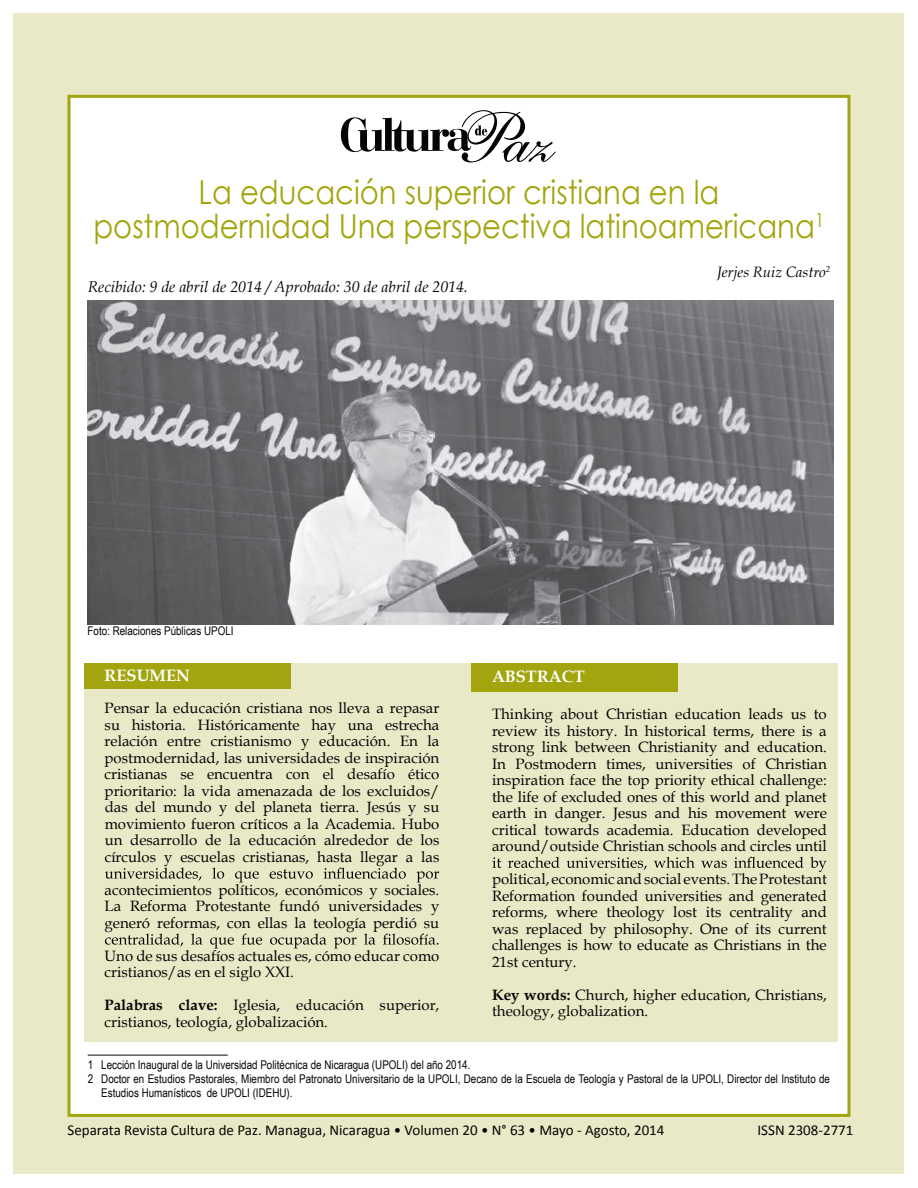
<style>
.page{position:relative;width:918px;height:1188px;background:#fff}
.page>*{position:absolute;margin:0;border:0;box-sizing:border-box;transform-origin:0 0}
.t1{font:33px/34.5px "Century Gothic";color:#a3a50e;text-align:center;scale:.88 1}
.t2{font:700 16.5px "Book Antiqua";color:#fff}
.t3{font:italic 15.75px "Book Antiqua";color:#040503}
.t4{font:15px/16.5px "Book Antiqua";color:#040503;text-align:justify}
.t5{font:15px "Calibri";color:#040503}
.t6{font:italic 15px "Book Antiqua";color:#040503}
.t7{font:12px "Arial Narrow";color:#040503}
.s1{font-weight:700}
</style>
<div class="page">
<div style="left:14px;top:14px;width:890px;height:1160px;background:#e9e9c8"></div>
<div style="left:68px;top:95px;width:782px;height:1022px;background:#fff;border:3px solid #a3a50e"></div>
<div style="left:84px;top:663px;width:754px;height:378px;background:#e9e9c8"></div>
<div style="left:84px;top:663px;width:206px;height:26px;background:#a3a50e"></div>
<svg style="left:105px;top:868px;width:334px;height:14px"></svg>
<svg style="left:105px;top:934px;width:333px;height:14px"></svg>
<div style="left:472px;top:663px;width:206px;height:29px;background:#a3a50e"></div>
<svg style="left:492px;top:857px;width:335px;height:15px"></svg>
<svg style="left:341px;top:110px;width:215px;height:52px"></svg>
<hr style="left:88px;top:1055px;width:140px;height:1px;background:#040503">
<img style="left:88px;top:300px;width:746px;height:324px">
<h1 class="t1" style="left:93px;top:174px;width:832px">La educación superior cristiana en la postmodernidad Una perspectiva latinoamericana<sup>1</sup></h1>
<p class="t6" style="left:717px;top:262px;width:115px">Jerjes Ruiz Castro<sup>2</sup></p>
<p class="t3" style="left:88px;top:276px;width:382px">Recibido: 9 de abril de 2014 / Aprobado: 30 de abril de 2014.</p>
<p class="t7" style="left:88px;top:622px;width:148px">Foto: Relaciones Públicas UPOLI</p>
<p class="t2" style="left:105px;top:665px;width:87px">RESUMEN</p>
<p class="t4" style="left:105px;top:700px;width:336px">Pensar la educación cristiana nos lleva a repasar su historia. Históricamente hay una estrecha relación entre cristianismo y educación. En la postmodernidad, las universidades de inspiración cristianas se encuentra con el desafío ético prioritario: la vida amenazada de los excluidos/ das del mundo y del planeta tierra. Jesús y su movimiento fueron críticos a la Academia. Hubo un desarrollo de la educación alrededor de los círculos y escuelas cristianas, hasta llegar a las</p>
<p class="t4" style="left:105px;top:881px;width:336px">acontecimientos políticos, económicos y sociales.<br>La Reforma Protestante fundó universidades y generó reformas, con ellas la teología perdió su</p>
<p class="t4" style="left:105px;top:947px;width:336px">Uno de sus desafíos actuales es, cómo educar como cristianos/as en el siglo XXI.</p>
<p class="t4" style="left:105px;top:997px;width:336px"><span class="s1">Palabras clave:</span> Iglesia, educación superior, cristianos, teología, globalización.</p>
<p class="t2" style="left:492px;top:665px;width:94px">ABSTRACT</p>
<p class="t4" style="left:492px;top:706px;width:336px">Thinking about Christian education leads us to review its history. In historical terms, there is a strong link between Christianity and education.<br>In Postmodern times, universities of Christian inspiration face the top priority ethical challenge: the life of excluded ones of this world and planet earth in danger. Jesus and his movement were critical towards academia. Education developed around/outside Christian schools and circles until</p>
<p class="t4" style="left:492px;top:871px;width:336px">political, economic andsocial events.TheProtestant Reformation founded universities and generated reforms, where theology lost its centrality and was replaced by philosophy. One of its current challenges is how to educate as Christians in the 21st century.</p>
<p class="t4" style="left:492px;top:986px;width:336px"><span class="s1">Key words:</span> Church, higher education, Christians, theology, globalization.</p>
<p class="t7" style="left:88px;top:1056px;width:384px">1 Lección Inaugural de la Universidad Politécnica de Nicaragua (UPOLI) del año 2014.</p>
<p class="t7" style="left:88px;top:1070px;width:744px">2 Doctor en Estudios Pastorales, Miembro del Patronato Universitario de la UPOLI, Decano de la Escuela de Teología y Pastoral de la UPOLI, Director del Instituto de</p>
<p class="t7" style="left:101px;top:1084px;width:193px">Estudios Humanísticos de UPOLI (IDEHU).</p>
<p class="t5" style="left:68px;top:1121px;width:598px">Separata Revista Cultura de Paz. Managua, Nicaragua • Volumen 20 • N° 63 • Mayo - Agosto, 2014</p>
<p class="t5" style="left:757px;top:1120px;width:98px">ISSN 2308-2771</p>
</div>
